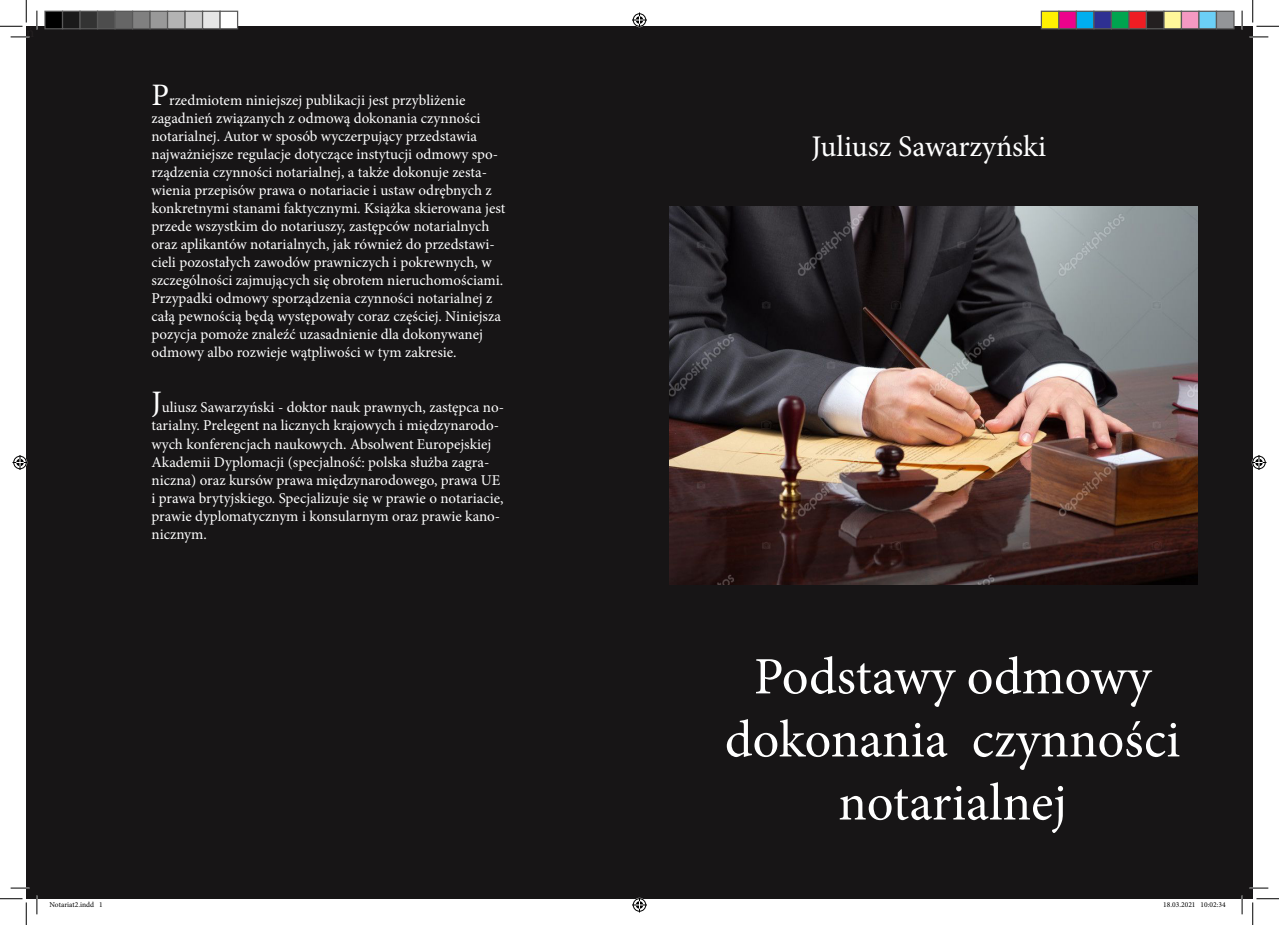
<style>
.page{position:relative;width:1279px;height:925px;background:#fff}
.page>*{position:absolute;margin:0;border:0;box-sizing:border-box;transform-origin:0 0}
.t1{font:52.5px/63px "Minion Pro";color:#fff;text-align:center}
.t2{font:30px "Minion Pro";color:#fff}
.t3{font:15px/18px "Minion Pro";color:#fff}
.t4{font:7.5px "Minion Pro";color:#000}
.s1{font-size:31.25px}
</style>
<div class="page">
<div style="left:26px;top:26px;width:1226px;height:872px;background:#171516"></div>
<img style="left:669px;top:206px;width:528px;height:377px">
<svg style="left:11px;top:36px;width:18px;height:2px"></svg>
<svg style="left:1249px;top:36px;width:19px;height:2px"></svg>
<svg style="left:11px;top:887px;width:18px;height:1px"></svg>
<svg style="left:1249px;top:886px;width:19px;height:2px"></svg>
<svg style="left:36px;top:11px;width:2px;height:18px"></svg>
<svg style="left:36px;top:895px;width:2px;height:19px"></svg>
<svg style="left:1241px;top:11px;width:1px;height:18px"></svg>
<svg style="left:1241px;top:895px;width:1px;height:19px"></svg>
<svg style="left:0;top:0;width:27px;height:27px"></svg>
<svg style="left:0;top:898px;width:27px;height:26px"></svg>
<svg style="left:1252px;top:0;width:26px;height:27px"></svg>
<svg style="left:1252px;top:898px;width:26px;height:26px"></svg>
<svg style="left:632px;top:13px;width:15px;height:15px"></svg>
<svg style="left:632px;top:897px;width:15px;height:15px"></svg>
<svg style="left:13px;top:455px;width:15px;height:15px"></svg>
<svg style="left:1251px;top:455px;width:15px;height:15px"></svg>
<div style="left:45px;top:11px;width:18px;height:18px;background:#000"></div>
<div style="left:44px;top:11px;width:19px;height:18px;border:1px solid #595959"></div>
<div style="left:63px;top:11px;width:17px;height:18px;background:#1a1a1a"></div>
<div style="left:62px;top:11px;width:19px;height:18px;border:1px solid #595959"></div>
<div style="left:80px;top:11px;width:18px;height:18px;background:#333"></div>
<div style="left:79px;top:11px;width:19px;height:18px;border:1px solid #595959"></div>
<div style="left:98px;top:11px;width:17px;height:18px;background:#4d4d4d"></div>
<div style="left:97px;top:11px;width:19px;height:18px;border:1px solid #595959"></div>
<div style="left:115px;top:11px;width:18px;height:18px;background:#666"></div>
<div style="left:114px;top:11px;width:19px;height:18px;border:1px solid #595959"></div>
<div style="left:133px;top:11px;width:17px;height:18px;background:#808080"></div>
<div style="left:132px;top:11px;width:19px;height:18px;border:1px solid #595959"></div>
<div style="left:150px;top:11px;width:18px;height:18px;background:#999"></div>
<div style="left:149px;top:11px;width:19px;height:18px;border:1px solid #595959"></div>
<div style="left:168px;top:11px;width:17px;height:18px;background:#b3b3b3"></div>
<div style="left:167px;top:11px;width:19px;height:18px;border:1px solid #595959"></div>
<div style="left:185px;top:11px;width:18px;height:18px;background:#ccc"></div>
<div style="left:184px;top:11px;width:19px;height:18px;border:1px solid #595959"></div>
<div style="left:203px;top:11px;width:17px;height:18px;background:#e6e6e6"></div>
<div style="left:202px;top:11px;width:19px;height:18px;border:1px solid #595959"></div>
<div style="left:220px;top:11px;width:18px;height:18px;background:#fff"></div>
<div style="left:219px;top:11px;width:19px;height:18px;border:1px solid #595959"></div>
<div style="left:1041px;top:11px;width:17px;height:18px;background:#fff101"></div>
<div style="left:1040px;top:11px;width:19px;height:18px;border:1px solid #595959"></div>
<div style="left:1058px;top:11px;width:18px;height:18px;background:#ed028c"></div>
<div style="left:1058px;top:11px;width:19px;height:18px;border:1px solid #595959"></div>
<div style="left:1076px;top:11px;width:17px;height:18px;background:#00aeef"></div>
<div style="left:1075px;top:11px;width:19px;height:18px;border:1px solid #595959"></div>
<div style="left:1093px;top:11px;width:18px;height:18px;background:#2e3092"></div>
<div style="left:1093px;top:11px;width:19px;height:18px;border:1px solid #595959"></div>
<div style="left:1111px;top:11px;width:17px;height:18px;background:#00a54f"></div>
<div style="left:1110px;top:11px;width:19px;height:18px;border:1px solid #595959"></div>
<div style="left:1128px;top:11px;width:18px;height:18px;background:#ee1d23"></div>
<div style="left:1128px;top:11px;width:19px;height:18px;border:1px solid #595959"></div>
<div style="left:1146px;top:11px;width:17px;height:18px;background:#231f20"></div>
<div style="left:1145px;top:11px;width:19px;height:18px;border:1px solid #595959"></div>
<div style="left:1163px;top:11px;width:18px;height:18px;background:#fff79a"></div>
<div style="left:1163px;top:11px;width:19px;height:18px;border:1px solid #595959"></div>
<div style="left:1181px;top:11px;width:17px;height:18px;background:#f499c2"></div>
<div style="left:1180px;top:11px;width:19px;height:18px;border:1px solid #595959"></div>
<div style="left:1198px;top:11px;width:18px;height:18px;background:#6bcff6"></div>
<div style="left:1198px;top:11px;width:19px;height:18px;border:1px solid #595959"></div>
<div style="left:1216px;top:11px;width:17px;height:18px;background:#939598"></div>
<div style="left:1215px;top:11px;width:19px;height:18px;border:1px solid #595959"></div>
<p class="t3" style="left:151px;top:91px;width:355px"><span class="s1">P</span>rzedmiotem niniejszej publikacji jest przybliżenie zagadnień związanych z odmową dokonania czynności notarialnej. Autor w sposób wyczerpujący przedstawia najważniejsze regulacje dotyczące instytucji odmowy spo&shy;rządzenia czynności notarialnej, a także dokonuje zesta&shy;wienia przepisów prawa o notariacie i ustaw odrębnych z konkretnymi stanami faktycznymi. Książka skierowana jest przede wszystkim do notariuszy, zastępców notarialnych oraz aplikantów notarialnych, jak również do przedstawi&shy;cieli pozostałych zawodów prawniczych i pokrewnych, w szczególności zajmujących się obrotem nieruchomościami.<br>Przypadki odmowy sporządzenia czynności notarialnej z całą pewnością będą występowały coraz częściej. Niniejsza pozycja pomoże znaleźć uzasadnienie dla dokonywanej odmowy albo rozwieje wątpliwości w tym zakresie.</p>
<p class="t3" style="left:151px;top:398px;width:354px"><span class="s1">J</span>uliusz Sawarzyński - doktor nauk prawnych, zastępca no&shy;tarialny. Prelegent na licznych krajowych i międzynarodo&shy;wych konferencjach naukowych. Absolwent Europejskiej Akademii Dyplomacji (specjalność: polska służba zagra&shy;niczna) oraz kursów prawa międzynarodowego, prawa UE i prawa brytyjskiego. Specjalizuje się w prawie o notariacie, prawie dyplomatycznym i konsularnym oraz prawie kano&shy;nicznym.</p>
<p class="t2" style="left:811px;top:126px;width:236px">Juliusz Sawarzyński</p>
<p class="t1" style="left:754px;top:645px;width:399px">Podstawy odmowy</p>
<p class="t1" style="left:725px;top:708px;width:457px">dokonania czynności notarialnej</p>
<p class="t4" style="left:49px;top:899px;width:55px">Notariat2.indd 1</p>
<p class="t4" style="left:1163px;top:899px;width:64px">18.03.2021 10:02:34</p>
</div>
